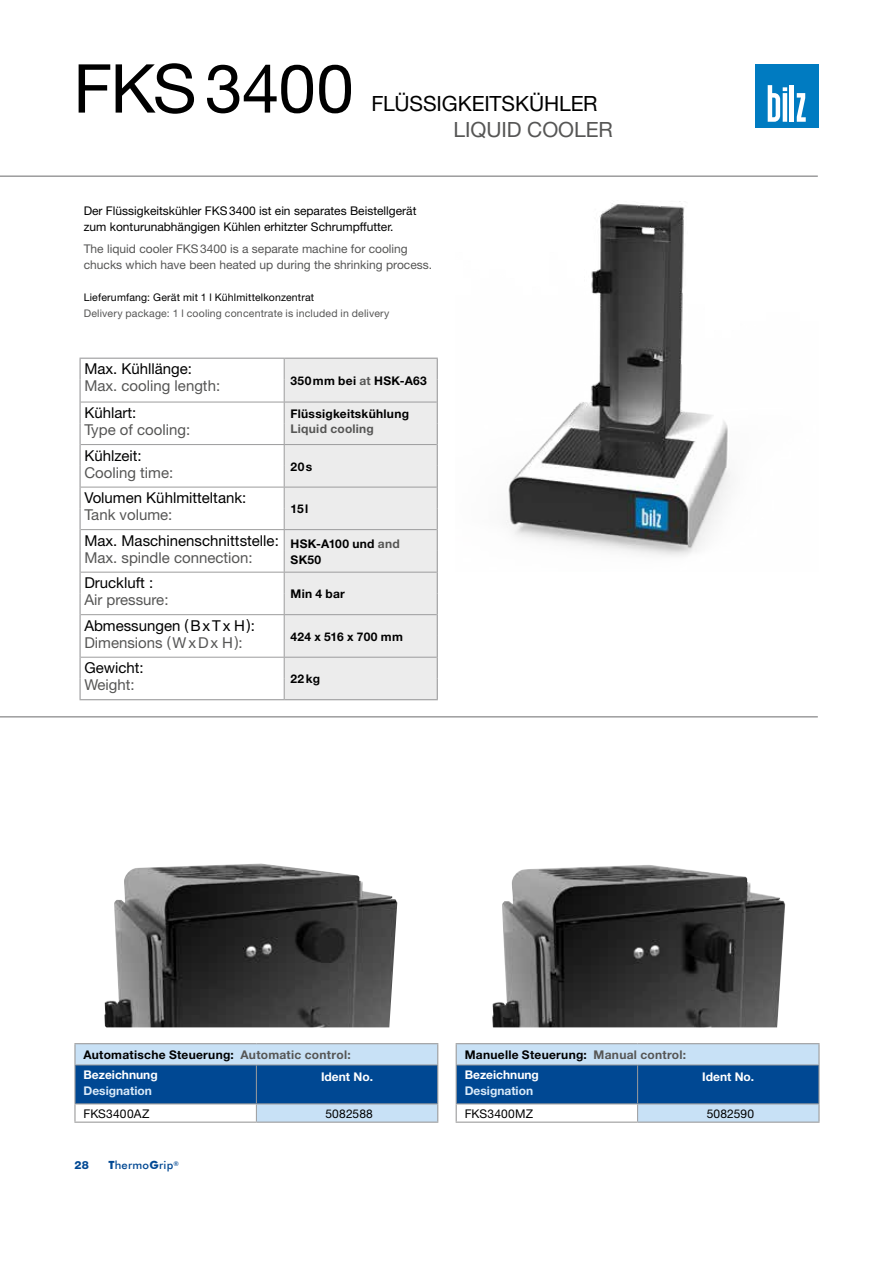
<style>
.page{position:relative;width:893px;height:1263px;background:#fff}
.page>*{position:absolute;margin:0;border:0;box-sizing:border-box;transform-origin:0 0}
.t1{font:67.5px "Helvetica Neue LT";letter-spacing:-.015em;color:#000}
.t2{font:21px "Helvetica Neue LT";letter-spacing:-.005em;color:#000}
.t3{font:21px "Helvetica Neue LT";letter-spacing:-.005em;color:#565655}
.t4{font:15px/25.5px "Helvetica Neue LT";color:#000}
.t5{font:15px "Helvetica Neue LT";color:#565655}
.t6{font:700 12px/19.5px "Helvetica Neue LT";letter-spacing:.02em;color:#000}
.t7{font:12px/15.9px "Helvetica Neue LT";color:#000}
.t8{font:12px/15.9px "Helvetica Neue LT";color:#565655}
.t9{font:700 12px "Helvetica Neue LT";color:#d9eaf9}
.t10{font:700 12px "Helvetica Neue LT";color:#fff}
.t11{font:700 12px "Helvetica Neue LT";letter-spacing:.02em;color:#565655}
.t12{font:500 11.25px "Futura BT";letter-spacing:.02em;color:#004893}
.t13{font:800 11.25px "Helvetica Neue LT";color:#004893}
.t14{font:10.5px "Helvetica Neue LT";letter-spacing:.015em;color:#565655}
.t15{font:10.5px "Helvetica Neue LT";letter-spacing:.015em;color:#000}
.s1{color:#565655}
.s2{color:#fff}
.s3{font-weight:700}
</style>
<div class="page">
<div style="left:755px;top:64px;width:63px;height:63px;background:#007bc1"></div>
<svg style="left:797px;top:93px;width:9px;height:29px"></svg>
<hr style="left:790px;top:85px;width:4px;height:37px;background:#fff">
<svg style="left:768px;top:85px;width:19px;height:37px"></svg>
<img style="left:492px;top:865px;width:293px;height:162px">
<img style="left:104px;top:863px;width:293px;height:164px">
<hr style="left:74px;top:1043px;width:182px;height:1px;background:#9c9c9d">
<hr style="left:256px;top:1043px;width:182px;height:1px;background:#9c9c9d">
<hr style="left:74px;top:1121px;width:182px;height:2px;background:#9c9c9d">
<hr style="left:256px;top:1121px;width:182px;height:2px;background:#9c9c9d">
<svg style="left:74px;top:1044px;width:364px;height:78px;background:#6d98c3"></svg>
<hr style="left:456px;top:1043px;width:182px;height:1px;background:#9c9c9d">
<hr style="left:638px;top:1043px;width:182px;height:1px;background:#9c9c9d">
<hr style="left:456px;top:1121px;width:182px;height:2px;background:#9c9c9d">
<hr style="left:638px;top:1121px;width:182px;height:2px;background:#9c9c9d">
<svg style="left:456px;top:1044px;width:364px;height:78px;background:#6c97c3"></svg>
<svg style="left:0;top:175px;width:818px;height:542px"></svg>
<img style="left:456px;top:176px;width:362px;height:395px">
<h1 class="t1" style="left:73px;top:48px;width:282px">FKS3400</h1>
<h2 class="t2" style="left:371px;top:91px;width:228px">FLÜSSIGKEITSKÜHLER</h2>
<h2 class="t3" style="left:454px;top:117px;width:161px">LIQUID COOLER</h2>
<p class="t7" style="left:84px;top:202px;width:334px">Der Flüssigkeitskühler FKS3400 ist ein separates Beistellgerät zum konturunabhängigen Kühlen erhitzter Schrumpffutter.</p>
<p class="t8" style="left:84px;top:240px;width:350px">The liquid cooler FKS3400 is a separate machine for cooling chucks which have been heated up during the shrinking process.</p>
<p class="t15" style="left:84px;top:291px;width:232px">Lieferumfang: Gerät mit 1 l Kühlmittelkonzentrat</p>
<p class="t14" style="left:84px;top:306px;width:307px">Delivery package: 1 l cooling concentrate is included in delivery</p>
<p class="t4" style="left:84px;top:356px;width:109px">Max. Kühllänge:</p>
<p class="t5" style="left:84px;top:377px;width:137px">Max. cooling length:</p>
<p class="t6" style="left:291px;top:370px;width:138px">350mm bei <span class="s1">at</span> HSK-A63</p>
<p class="t4" style="left:84px;top:400px;width:53px">Kühlart:</p>
<p class="t6" style="left:291px;top:403px;width:120px">Flüssigkeitskühlung</p>
<p class="t5" style="left:84px;top:421px;width:107px">Type of cooling:</p>
<p class="t11" style="left:291px;top:421px;width:85px">Liquid cooling</p>
<p class="t4" style="left:84px;top:442px;width:59px">Kühlzeit:</p>
<p class="t6" style="left:291px;top:456px;width:23px">20s</p>
<p class="t5" style="left:84px;top:463px;width:90px">Cooling time:</p>
<p class="t4" style="left:84px;top:485px;width:164px">Volumen Kühlmitteltank:</p>
<p class="t6" style="left:291px;top:499px;width:19px">15l</p>
<p class="t4" style="left:84px;top:502px;width:317px"><span class="s1">Tank volume:<br></span>Max. Maschinenschnittstelle: <sub>HSK-A100</sub> <sub>und</sub> <sub>and</sub></p>
<p class="t5" style="left:84px;top:548px;width:170px">Max. spindle connection:</p>
<p class="t6" style="left:291px;top:549px;width:32px">SK50</p>
<p class="t4" style="left:84px;top:570px;width:70px">Druckluft :</p>
<p class="t6" style="left:291px;top:584px;width:56px">Min 4 bar</p>
<p class="t5" style="left:84px;top:591px;width:86px">Air pressure:</p>
<p class="t4" style="left:84px;top:612px;width:172px">Abmessungen (BxTx H):</p>
<p class="t6" style="left:291px;top:626px;width:114px">424 x 516 x 700 mm</p>
<p class="t5" style="left:84px;top:633px;width:160px">Dimensions (WxDx H):</p>
<p class="t4" style="left:84px;top:655px;width:61px">Gewicht:</p>
<p class="t6" style="left:291px;top:669px;width:31px">22kg</p>
<p class="t5" style="left:84px;top:676px;width:52px">Weight:</p>
<p class="t6" style="left:83px;top:1045px;width:269px">Automatische Steuerung: <span class="s1">Automatic control:<br></span><span class="s2">Bezeichnung</span></p>
<p class="t9" style="left:83px;top:1083px;width:70px">Designation</p>
<p class="t10" style="left:321px;top:1069px;width:53px">Ident No.</p>
<p class="t6" style="left:465px;top:1045px;width:223px">Manuelle Steuerung: <span class="s1">Manual control:<br></span><span class="s2">Bezeichnung</span></p>
<p class="t9" style="left:465px;top:1083px;width:70px">Designation</p>
<p class="t10" style="left:702px;top:1069px;width:53px">Ident No.</p>
<p class="t7" style="left:83px;top:1105px;width:67px">FKS3400AZ</p>
<p class="t7" style="left:325px;top:1105px;width:49px">5082588</p>
<p class="t7" style="left:465px;top:1105px;width:70px">FKS3400MZ</p>
<p class="t7" style="left:707px;top:1105px;width:49px">5082590</p>
<p class="t13" style="left:74px;top:1159px;width:16px">28</p>
<p class="t12" style="left:108px;top:1158px;width:72px"><span class="s3">T</span>hermo<span class="s3">G</span>rip<sup>®</sup></p>
</div>
